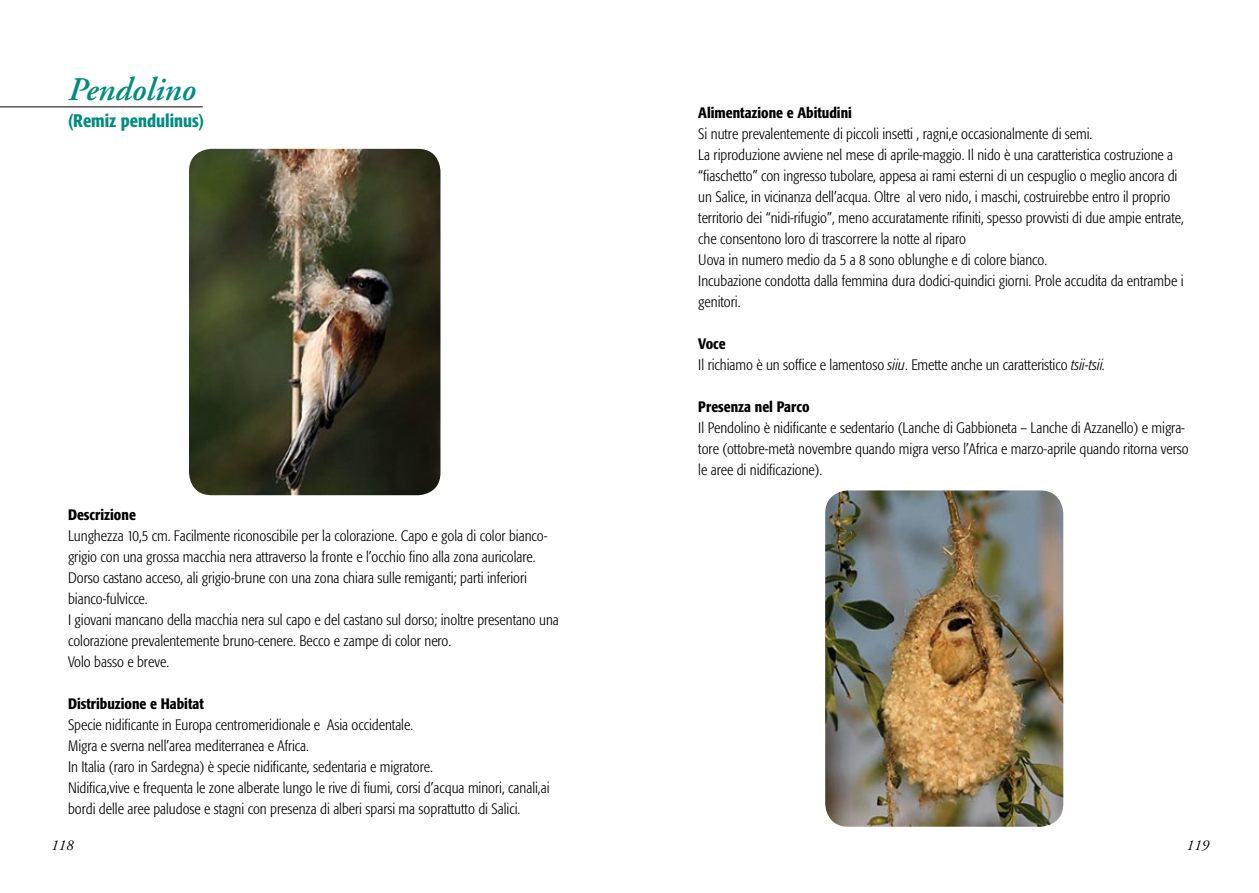
<style>
.page{position:relative;width:1259px;height:893px;background:#fff}
.page>*{position:absolute;margin:0;border:0;box-sizing:border-box;transform-origin:0 0}
.t1{font:italic 600 33px "Adobe Garamond";color:#008c81}
.t2{font:500 condensed 18px "Formata";color:#008c81}
.t3{font:300 condensed 15px/21px "Formata";color:#000}
.t4{font:500 condensed 15px "Formata";color:#000}
.t5{font:italic 15px "Adobe Garamond Pro";color:#000}
.s1{font-weight:500}
.s2{font-style:italic}
</style>
<div class="page">
<img style="left:189px;top:149px;width:251px;height:346px">
<hr style="left:0;top:106px;width:203px;height:1px;background:#000">
<img style="left:825px;top:490px;width:238px;height:337px">
<h1 class="t1" style="left:68px;top:72px;width:129px">Pendolino</h1>
<p class="t2" style="left:68px;top:110px;width:138px">(Remiz pendulinus)</p>
<p class="t4" style="left:68px;top:506px;width:69px">Descrizione</p>
<p class="t3" style="left:68px;top:525px;width:492px">Lunghezza 10,5 cm. Facilmente riconoscibile per la colorazione. Capo e gola di color bianco&shy;grigio con una grossa macchia nera attraverso la fronte e l’occhio fino alla zona auricolare.<br>Dorso castano acceso, ali grigio-brune con una zona chiara sulle remiganti; parti inferiori bianco-fulvicce.<br>I giovani mancano della macchia nera sul capo e del castano sul dorso; inoltre presentano una colorazione prevalentemente bruno-cenere. Becco e zampe di color nero.<br>Volo basso e breve.</p>
<p class="t4" style="left:68px;top:695px;width:137px">Distribuzione e Habitat</p>
<p class="t3" style="left:68px;top:714px;width:483px">Specie nidificante in Europa centromeridionale e Asia occidentale.<br>Migra e sverna nell’area mediterranea e Africa.<br>In Italia (raro in Sardegna) è specie nidificante, sedentaria e migratore.<br>Nidifica,vive e frequenta le zone alberate lungo le rive di fiumi, corsi d’acqua minori, canali,ai bordi delle aree paludose e stagni con presenza di alberi sparsi ma soprattutto di Salici.</p>
<p class="t4" style="left:698px;top:104px;width:155px">Alimentazione e Abitudini</p>
<p class="t3" style="left:698px;top:124px;width:487px">Si nutre prevalentemente di piccoli insetti , ragni,e occasionalmente di semi.<br>La riproduzione avviene nel mese di aprile-maggio. Il nido è una caratteristica costruzione a “fiaschetto” con ingresso tubolare, appesa ai rami esterni di un cespuglio o meglio ancora di un Salice, in vicinanza dell’acqua. Oltre al vero nido, i maschi, costruirebbe entro il proprio territorio dei “nidi-rifugio”, meno accuratamente rifiniti, spesso provvisti di due ampie entrate, che consentono loro di trascorrere la notte al riparo<br>Uova in numero medio da 5 a 8 sono oblunghe e di colore bianco.<br>Incubazione condotta dalla femmina dura dodici-quindici giorni. Prole accudita da entrambe i genitori.</p>
<p class="t3" style="left:698px;top:334px;width:409px"><span class="s1">Voce<br></span>Il richiamo è un soffice e lamentoso <span class="s2">siiu</span>. Emette anche un caratteristico <span class="s2">tsii-tsii.</span></p>
<p class="t4" style="left:698px;top:398px;width:113px">Presenza nel Parco</p>
<p class="t3" style="left:698px;top:418px;width:492px">Il Pendolino è nidificante e sedentario (Lanche di Gabbioneta – Lanche di Azzanello) e migra&shy;tore (ottobre-metà novembre quando migra verso l’Africa e marzo-aprile quando ritorna verso le aree di nidificazione).</p>
<p class="t5" style="left:51px;top:837px;width:24px">118</p>
<p class="t5" style="left:1186px;top:836px;width:24px">119</p>
</div>
